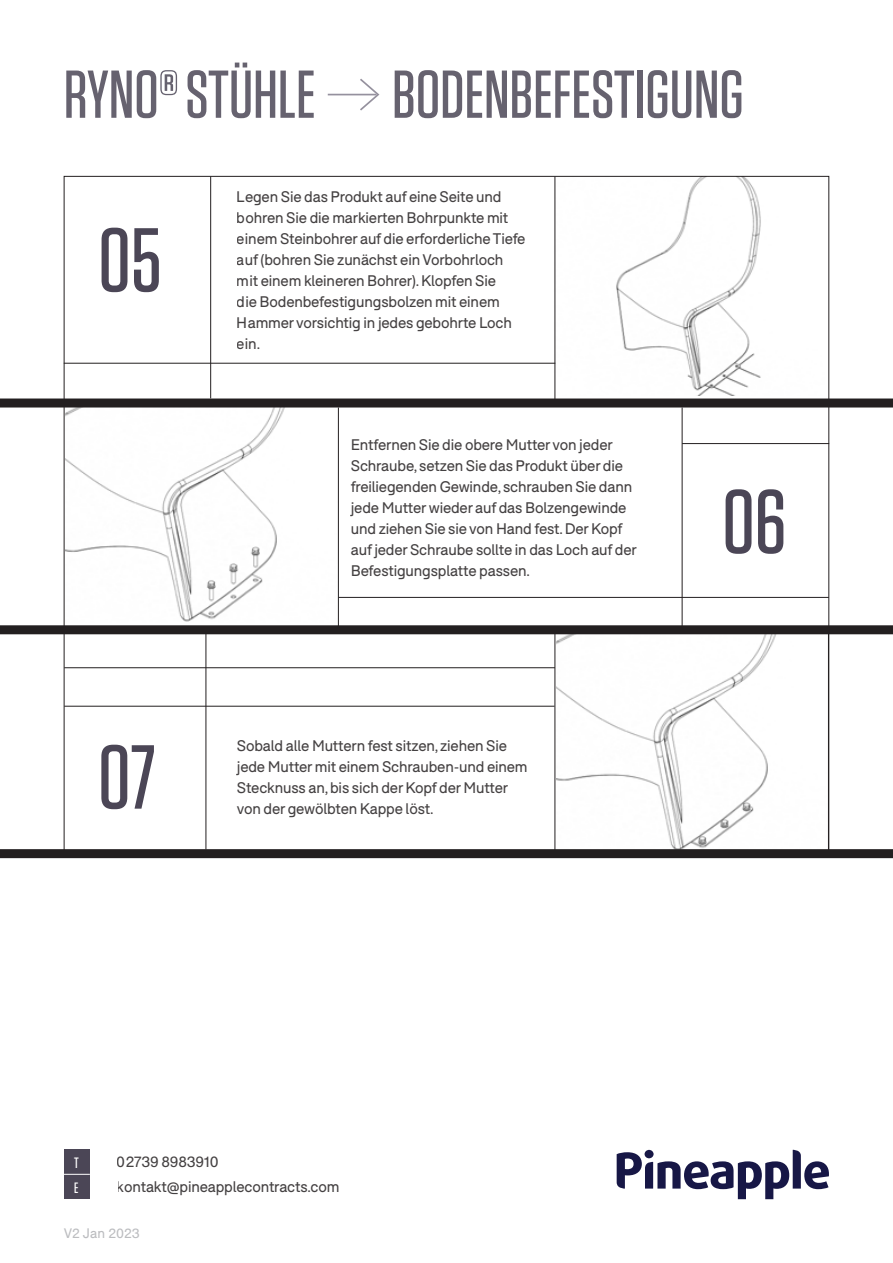
<style>
.page{position:relative;width:893px;height:1263px;background:#fff}
.page>*{position:absolute;margin:0;border:0;box-sizing:border-box;transform-origin:0 0}
.t1{font:500 90.6px "Tungsten";color:#4b4656}
.t2{font:500 67.5px "Tungsten";color:#4b4656}
.t3{font:15px/21px "F37 Bolton";letter-spacing:-.01em;color:#231f20}
.t4{font:500 15px "Tungsten";color:#fff}
.t5{font:13.5px "F37 Bolton";color:#bcbdc0}
</style>
<div class="page">
<img style="left:66px;top:407px;width:272px;height:215px">
<img style="left:556px;top:634px;width:274px;height:215px">
<img style="left:554px;top:178px;width:207px;height:217px">
<hr style="left:555px;top:176px;width:1px;height:225px;background:#231f20">
<hr style="left:682px;top:407px;width:1px;height:223px;background:#231f20">
<hr style="left:64px;top:667px;width:491px;height:1px;background:#231f20">
<hr style="left:64px;top:706px;width:491px;height:1px;background:#231f20">
<hr style="left:210px;top:176px;width:1px;height:222px;background:#231f20">
<hr style="left:64px;top:363px;width:491px;height:1px;background:#231f20">
<hr style="left:682px;top:443px;width:147px;height:1px;background:#231f20">
<hr style="left:338px;top:597px;width:491px;height:1px;background:#231f20">
<hr style="left:206px;top:627px;width:1px;height:222px;background:#231f20">
<svg style="left:617px;top:1149px;width:212px;height:50px"></svg>
<div style="left:645px;top:1150px;width:9px;height:8px;background:#171746;border-radius:50%"></div>
<div style="left:0;top:849px;width:893px;height:9px;background:#231f20"></div>
<div style="left:0;top:625px;width:893px;height:9px;background:#231f20"></div>
<div style="left:0;top:398px;width:893px;height:9px;background:#231f20"></div>
<hr style="left:338px;top:407px;width:1px;height:225px;background:#231f20">
<hr style="left:555px;top:632px;width:1px;height:225px;background:#231f20">
<div style="left:64px;top:1149px;width:26px;height:25px;background:#4b4656"></div>
<div style="left:64px;top:1174px;width:26px;height:25px;background:#4b4656"></div>
<svg style="left:64px;top:1174px;width:26px;height:1px"></svg>
<hr style="left:328px;top:94px;width:48px;height:1px;background:#95919e">
<svg style="left:358px;top:78px;width:22px;height:33px"></svg>
<h2 class="t2" style="left:64px;top:59px;width:681px">RYNO® STÜHLE BODENBEFESTIGUNG</h2>
<p class="t1" style="left:98px;top:213px;width:65px">05</p>
<p class="t1" style="left:98px;top:730px;width:59px">07</p>
<p class="t3" style="left:237px;top:186px;width:290px">Legen Sie das Produkt auf eine Seite und bohren Sie die markierten Bohrpunkte mit einem Steinbohrer auf die erforderliche Tiefe auf (bohren Sie zunächst ein Vorbohrloch mit einem kleineren Bohrer). Klopfen Sie<br>die Bodenbefestigungsbolzen mit einem Hammer vorsichtig in jedes gebohrte Loch ein.</p>
<p class="t3" style="left:351px;top:434px;width:287px">Entfernen Sie die obere Mutter von jeder Schraube, setzen Sie das Produkt über die freiliegenden Gewinde, schrauben Sie dann jede Mutter wieder auf das Bolzengewinde und ziehen Sie sie von Hand fest. Der Kopf auf jeder Schraube sollte in das Loch auf der Befestigungsplatte passen.</p>
<p class="t3" style="left:237px;top:736px;width:292px">Sobald alle Muttern fest sitzen, ziehen Sie jede Mutter mit einem Schrauben-und einem Stecknuss an, bis sich der Kopf der Mutter von der gewölbten Kappe löst.</p>
<p class="t1" style="left:722px;top:475px;width:66px">06</p>
<p class="t4" style="left:74px;top:1155px;width:6px">T</p>
<p class="t3" style="left:117px;top:1151px;width:103px">02739 8983910</p>
<p class="t4" style="left:74px;top:1180px;width:6px">E</p>
<p class="t3" style="left:117px;top:1177px;width:224px">kontakt@pineapplecontracts.com</p>
<p class="t5" style="left:64px;top:1225px;width:78px">V2 Jan 2023</p>
</div>
